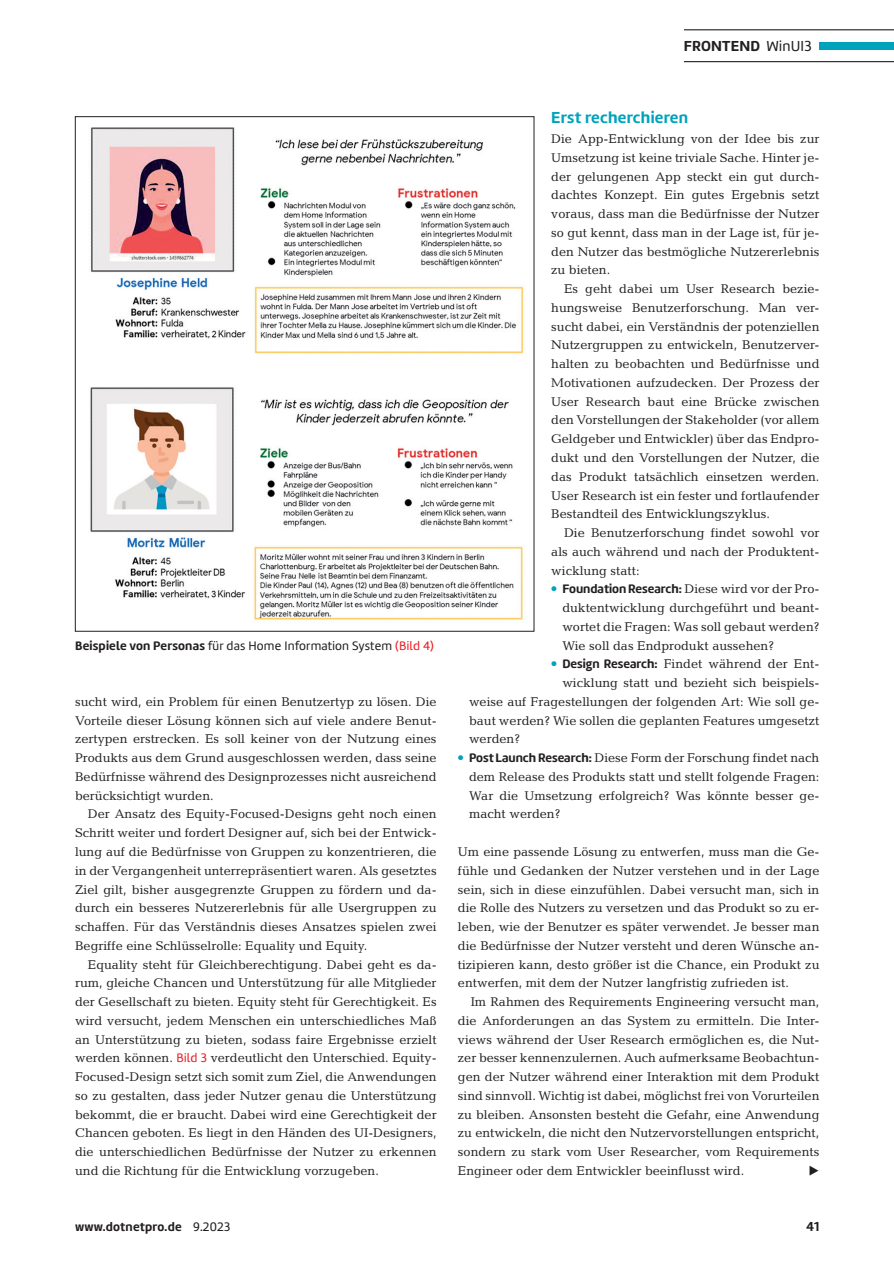
<style>
.page{position:relative;width:894px;height:1264px;background:#fff}
.page>*{position:absolute;margin:0;border:0;box-sizing:border-box;transform-origin:0 0}
.IR_00_fliesstext_zwi{font:700 16.5px "Amelia";letter-spacing:.015em;color:#00a3bc}
.IR_40_seitenstrecke{font:700 15px "Amelia";letter-spacing:.015em;color:#231f20}
.IR_40_seitenstrecke-2{font:700 13.5px "Amelia";color:#231f20}
.IR_00_fliesstext_auf{font:12.75px/18.8px "Candida Std";color:#231f20;text-align:justify}
.t1{font:12.75px "Amelia";letter-spacing:.015em;color:#231f20}
.IR_40_seitenstrecke-3{font:700 12.75px "Amelia";letter-spacing:.015em;color:#231f20}
.s1{font-weight:400}
.s2{font-weight:700}
.s3{color:#ee1d23}
.s4{font-family:"Amelia";color:#ee1d23}
.s5{font-family:"Amelia";font-weight:700}
</style>
<div class="page">
<hr style="left:684px;top:29px;width:210px;height:1px;background:#231f20">
<hr style="left:684px;top:61px;width:210px;height:1px;background:#231f20">
<div style="left:819px;top:42px;width:75px;height:7px;background:#00a3bc"></div>
<img style="left:90px;top:127px;width:434px;height:493px">
<p class="IR_40_seitenstrecke" style="left:683px;top:37px;width:130px">FRONTEND <span class="s1">WinUI3</span></p>
<p class="t1" style="left:75px;top:638px;width:360px"><span class="s2">Beispiele von Personas</span> für das Home Information System <span class="s3">(Bild 4)</span></p>
<p class="IR_00_fliesstext_auf" style="left:75px;top:692px;width:363px">sucht wird, ein Problem für einen Benutzertyp zu lösen. Die Vorteile dieser Lösung können sich auf viele andere Benut&shy;zertypen erstrecken. Es soll keiner von der Nutzung eines Produkts aus dem Grund ausgeschlossen werden, dass seine Bedürfnisse während des Designprozesses nicht ausreichend berücksichtigt wurden.</p>
<p class="IR_00_fliesstext_auf" style="left:75px;top:804px;width:363px;text-indent:13px">Der Ansatz des Equity-Focused-Designs geht noch einen Schritt weiter und fordert Designer auf, sich bei der Entwick&shy;lung auf die Bedürfnisse von Gruppen zu konzentrieren, die in der Vergangenheit unterrepräsentiert waren. Als gesetztes Ziel gilt, bisher ausgegrenzte Gruppen zu fördern und da&shy;durch ein besseres Nutzererlebnis für alle Usergruppen zu schaffen. Für das Verständnis dieses Ansatzes spielen zwei Begriffe eine Schlüsselrolle: Equality und Equity.</p>
<p class="IR_00_fliesstext_auf" style="left:75px;top:954px;width:363px;text-align:left;text-indent:13px">Equality steht für Gleichberechtigung. Dabei geht es da&shy;rum, gleiche Chancen und Unterstützung für alle Mitglieder der Gesellschaft zu bieten. Equity steht für Gerechtigkeit. Es wird versucht, jedem Menschen ein unterschiedliches Maß an Unterstützung zu bieten, sodass faire Ergebnisse erzielt werden können. <span class="s4">Bild 3</span> verdeutlicht den Unterschied. Equity-Focused-Design setzt sich somit zum Ziel, die Anwendungen so zu gestalten, dass jeder Nutzer genau die Unterstützung bekommt, die er braucht. Dabei wird eine Gerechtigkeit der Chancen geboten. Es liegt in den Händen des UI-Designers, die unterschiedlichen Bedürfnisse der Nutzer zu erkennen und die Richtung für die Entwicklung vorzugeben.</p>
<p class="IR_00_fliesstext_zwi" style="left:551px;top:107px;width:138px">Erst recherchieren</p>
<p class="IR_00_fliesstext_auf" style="left:551px;top:129px;width:270px">Die App-Entwicklung von der Idee bis zur Umsetzung ist keine triviale Sache. Hinter je&shy;der gelungenen App steckt ein gut durch&shy;dachtes Konzept. Ein gutes Ergebnis setzt voraus, dass man die Bedürfnisse der Nutzer so gut kennt, dass man in der Lage ist, für je&shy;den Nutzer das bestmögliche Nutzererlebnis zu bieten.</p>
<p class="IR_00_fliesstext_auf" style="left:551px;top:279px;width:270px;text-indent:13px">Es geht dabei um User Research bezie&shy;hungsweise Benutzerforschung. Man ver&shy;sucht dabei, ein Verständnis der potenziellen Nutzergruppen zu entwickeln, Benutzerver&shy;halten zu beobachten und Bedürfnisse und Motivationen aufzudecken. Der Prozess der User Research baut eine Brücke zwischen den Vorstellungen der Stakeholder (vor allem Geldgeber und Entwickler) über das Endpro&shy;dukt und den Vorstellungen der Nutzer, die das Produkt tatsächlich einsetzen werden.<br>User Research ist ein fester und fortlaufender Bestandteil des Entwicklungszyklus.</p>
<p class="IR_00_fliesstext_auf" style="left:551px;top:523px;width:270px;text-indent:13px">Die Benutzerforschung findet sowohl vor als auch während und nach der Produktent&shy;wicklung statt:</p>
<p class="IR_00_fliesstext_auf" style="left:562px;top:579px;width:259px"><span class="s5">Foundation Research:</span> Diese wird vor der Pro&shy;duktentwicklung durchgeführt und beant&shy;wortet die Fragen: Was soll gebaut werden?<br>Wie soll das Endprodukt aussehen?</p>
<p class="IR_00_fliesstext_auf" style="left:562px;top:654px;width:259px"><span class="s5">Design Research:</span> Findet während der Ent&shy;wicklung statt und bezieht sich beispiels-</p>
<p class="IR_00_fliesstext_auf" style="left:469px;top:692px;width:352px">weise auf Fragestellungen der folgenden Art: Wie soll ge&shy;baut werden? Wie sollen die geplanten Features umgesetzt werden?</p>
<p class="IR_00_fliesstext_auf" style="left:469px;top:748px;width:352px"><span class="s5">Post Launch Research:</span> Diese Form der Forschung findet nach dem Release des Produkts statt und stellt folgende Fragen:<br>War die Umsetzung erfolgreich? Was könnte besser ge&shy;macht werden?</p>
<p class="IR_00_fliesstext_auf" style="left:458px;top:842px;width:363px">Um eine passende Lösung zu entwerfen, muss man die Ge&shy;fühle und Gedanken der Nutzer verstehen und in der Lage sein, sich in diese einzufühlen. Dabei versucht man, sich in die Rolle des Nutzers zu versetzen und das Produkt so zu er&shy;leben, wie der Benutzer es später verwendet. Je besser man die Bedürfnisse der Nutzer versteht und deren Wünsche an&shy;tizipieren kann, desto größer ist die Chance, ein Produkt zu entwerfen, mit dem der Nutzer langfristig zufrieden ist.</p>
<p class="IR_00_fliesstext_auf" style="left:458px;top:992px;width:363px;text-indent:13px">Im Rahmen des Requirements Engineering versucht man, die Anforderungen an das System zu ermitteln. Die Inter&shy;views während der User Research ermöglichen es, die Nut&shy;zer besser kennenzulernen. Auch aufmerksame Beobachtun&shy;gen der Nutzer während einer Interaktion mit dem Produkt sind sinnvoll. Wichtig ist dabei, möglichst frei von Vorurteilen zu bleiben. Ansonsten besteht die Gefahr, eine Anwendung zu entwickeln, die nicht den Nutzervorstellungen entspricht, sondern zu stark vom User Researcher, vom Requirements Engineer oder dem Entwickler beeinflusst wird.</p>
<p class="IR_40_seitenstrecke-3" style="left:75px;top:1219px;width:157px">www.dotnetpro.de <span class="s1">9.2023</span></p>
<p class="IR_40_seitenstrecke-2" style="left:806px;top:1218px;width:15px">41</p>
</div>
